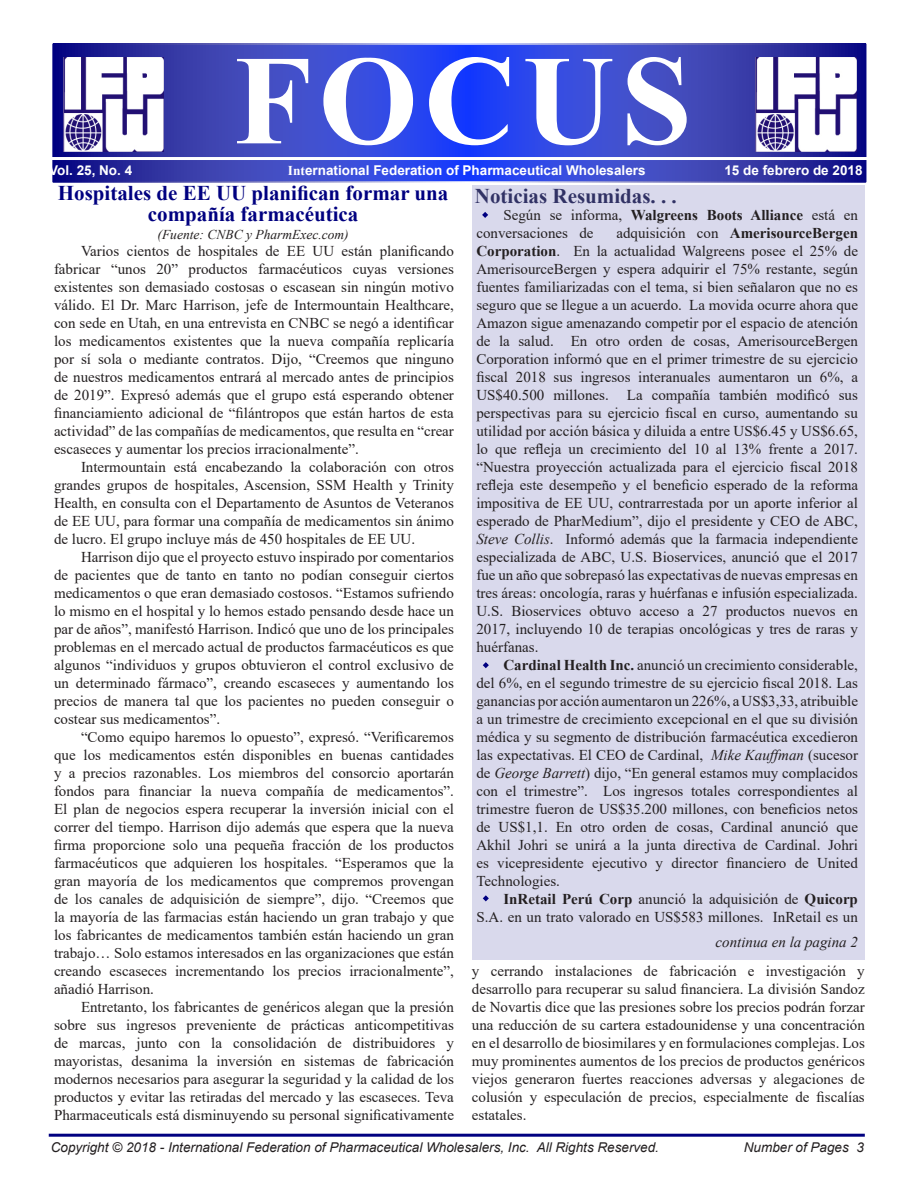
<style>
.page{position:relative;width:918px;height:1188px;background:#fff}
.page>*{position:absolute;margin:0;border:0;box-sizing:border-box;transform-origin:0 0}
.t1{font:700 127.5px "Times New Roman";letter-spacing:.05em;color:#fff}
.t2{font:700 21px/21px "Times New Roman";color:#000080;text-align:center}
.t3{font:700 21px "Times New Roman";color:#313265}
.t4{font:15px/18px "Times New Roman";color:#231f20;text-align:justify}
.t5{font:italic 15px "Times New Roman";color:#231f20}
.t6{font:italic 13.5px "Arial";color:#231f20}
.Source{font:700 13.5px "Arial";color:#fff}
.t7{font:italic 13.5px "Times New Roman";color:#231f20}
.s1{font-family:"Times New Roman"}
.s2{font-weight:700}
.s3{font-style:italic}
</style>
<div class="page">
<div style="left:472px;top:186px;width:393px;height:774px;background:#d9d9ec"></div>
<hr style="left:49px;top:1134px;width:816px;height:3px;background:#000080">
<svg style="left:55px;top:46px;width:808px;height:134px;background:#3343c9"></svg>
<hr style="left:9px;top:157px;width:859px;height:3px;background:#fff">
<svg style="left:482px;top:212px;width:6px;height:6px"></svg>
<svg style="left:482px;top:662px;width:7px;height:7px"></svg>
<img style="left:64px;top:57px;width:100px;height:95px">
<img style="left:755px;top:57px;width:101px;height:95px">
<svg style="left:482px;top:895px;width:7px;height:7px"></svg>
<p class="t1" style="left:234px;top:9px;width:459px">FOCUS</p>
<p class="Source" style="left:49px;top:161px;width:85px">Vol. 25, No. 4</p>
<p class="Source" style="left:288px;top:161px;width:359px"><span class="s1">Int</span>ernational Federation of Pharmaceutical Wholesalers</p>
<p class="Source" style="left:724px;top:161px;width:140px">15 de febrero de 2018</p>
<p class="t2" style="left:58px;top:182px;width:392px">Hospitales de EE UU planifican formar una compañía farmacéutica</p>
<p class="t7" style="left:158px;top:225px;width:193px">(Fuente: CNBC y PharmExec.com)</p>
<p class="t4" style="left:54px;top:242px;width:402px;text-indent:27px">Varios cientos de hospitales de EE UU están planificando fabricar “unos 20” productos farmacéuticos cuyas versiones existentes son demasiado costosas o escasean sin ningún motivo válido. El Dr. Marc Harrison, jefe de Intermountain Healthcare, con sede en Utah, en una entrevista en CNBC se negó a identificar los medicamentos existentes que la nueva compañía replicaría por sí sola o mediante contratos. Dijo, “Creemos que ninguno de nuestros medicamentos entrará al mercado antes de principios de 2019”. Expresó además que el grupo está esperando obtener financiamiento adicional de “filántropos que están hartos de esta actividad” de las compañías de medicamentos, que resulta en “crear escaseces y aumentar los precios irracionalmente”.</p>
<p class="t4" style="left:54px;top:458px;width:401px;text-indent:27px">Intermountain está encabezando la colaboración con otros grandes grupos de hospitales, Ascension, SSM Health y Trinity Health, en consulta con el Departamento de Asuntos de Veteranos de EE UU, para formar una compañía de medicamentos sin ánimo de lucro. El grupo incluye más de 450 hospitales de EE UU.</p>
<p class="t4" style="left:54px;top:548px;width:402px;text-indent:27px">Harrison dijo que el proyecto estuvo inspirado por comentarios de pacientes que de tanto en tanto no podían conseguir ciertos medicamentos o que eran demasiado costosos. “Estamos sufriendo lo mismo en el hospital y lo hemos estado pensando desde hace un par de años”, manifestó Harrison. Indicó que uno de los principales problemas en el mercado actual de productos farmacéuticos es que algunos “individuos y grupos obtuvieron el control exclusivo de un determinado fármaco”, creando escaseces y aumentando los precios de manera tal que los pacientes no pueden conseguir o costear sus medicamentos”.</p>
<p class="t4" style="left:54px;top:728px;width:402px;text-indent:27px">“Como equipo haremos lo opuesto”, expresó. “Verificaremos que los medicamentos estén disponibles en buenas cantidades y a precios razonables. Los miembros del consorcio aportarán fondos para financiar la nueva compañía de medicamentos”.<br>El plan de negocios espera recuperar la inversión inicial con el correr del tiempo. Harrison dijo además que espera que la nueva firma proporcione solo una pequeña fracción de los productos farmacéuticos que adquieren los hospitales. “Esperamos que la gran mayoría de los medicamentos que compremos provengan de los canales de adquisición de siempre”, dijo. “Creemos que la mayoría de las farmacias están haciendo un gran trabajo y que los fabricantes de medicamentos también están haciendo un gran trabajo… Solo estamos interesados en las organizaciones que están creando escaseces incrementando los precios irracionalmente”, añadió Harrison.</p>
<p class="t4" style="left:54px;top:998px;width:402px;text-indent:27px">Entretanto, los fabricantes de genéricos alegan que la presión sobre sus ingresos preveniente de prácticas anticompetitivas de marcas, junto con la consolidación de distribuidores y mayoristas, desanima la inversión en sistemas de fabricación modernos necesarios para asegurar la seguridad y la calidad de los productos y evitar las retiradas del mercado y las escaseces. Teva Pharmaceuticals está disminuyendo su personal significativamente</p>
<p class="t3" style="left:475px;top:181px;width:203px">Noticias Resumidas. . .</p>
<p class="t4" style="left:476px;top:206px;width:383px;text-indent:27px">Según se informa, <span class="s2">Walgreens Boots Alliance</span> está en conversaciones de</p>
<p class="t4" style="left:476px;top:224px;width:383px;text-indent:140px">adquisición con <span class="s2">AmerisourceBergen Corporation</span>. En la actualidad Walgreens posee el 25% de AmerisourceBergen y espera adquirir el 75% restante, según fuentes familiarizadas con el tema, si bien señalaron que no es seguro que se llegue a un acuerdo. La movida ocurre ahora que Amazon sigue amenazando competir por el espacio de atención de la salud. En otro orden de cosas, AmerisourceBergen Corporation informó que en el primer trimestre de su ejercicio fiscal 2018 sus ingresos interanuales aumentaron un 6%, a US$40.500 millones. La compañía también modificó sus perspectivas para su ejercicio fiscal en curso, aumentando su utilidad por acción básica y diluida a entre US$6.45 y US$6.65, lo que refleja un crecimiento del 10 al 13% frente a 2017. “Nuestra proyección actualizada para el ejercicio fiscal 2018 refleja este desempeño y el beneficio esperado de la reforma impositiva de EE UU, contrarrestada por un aporte inferior al esperado de PharMedium”, dijo el presidente y CEO de ABC, <span class="s3">Steve Collis</span>. Informó además que la farmacia independiente especializada de ABC, U.S. Bioservices, anunció que el 2017 fue un año que sobrepasó las expectativas de nuevas empresas en tres áreas: oncología, raras y huérfanas e infusión especializada.<br>U.S. Bioservices obtuvo acceso a 27 productos nuevos en 2017, incluyendo 10 de terapias oncológicas y tres de raras y huérfanas.</p>
<p class="t4" style="left:476px;top:656px;width:383px;text-indent:27px"><span class="s2">Cardinal Health Inc.</span> anunció un crecimiento considerable, del 6%, en el segundo trimestre de su ejercicio fiscal 2018. Las ganancias por acción aumentaron un 226%, a US$3,33, atribuible a un trimestre de crecimiento excepcional en el que su división médica y su segmento de distribución farmacéutica excedieron las expectativas. El CEO de Cardinal, <span class="s3">Mike Kauffman</span> (sucesor de <span class="s3">George Barrett</span>) dijo, “En general estamos muy complacidos con el trimestre”. Los ingresos totales correspondientes al trimestre fueron de US$35.200 millones, con beneficios netos de US$1,1. En otro orden de cosas, Cardinal anunció que Akhil Johri se unirá a la junta directiva de Cardinal. Johri es vicepresidente ejecutivo y director financiero de United Technologies.</p>
<p class="t4" style="left:476px;top:890px;width:383px;text-align:right"><span class="s2">InRetail Perú Corp</span> anunció la adquisición de <span class="s2">Quicorp<br></span>S.A. en un trato valorado en US$583 millones. InRetail es un</p>
<p class="t5" style="left:716px;top:931px;width:144px">continua en la pagina 2</p>
<p class="t4" style="left:472px;top:961px;width:394px">y cerrando instalaciones de fabricación e investigación y desarrollo para recuperar su salud financiera. La división Sandoz de Novartis dice que las presiones sobre los precios podrán forzar una reducción de su cartera estadounidense y una concentración en el desarrollo de biosimilares y en formulaciones complejas. Los muy prominentes aumentos de los precios de productos genéricos viejos generaron fuertes reacciones adversas y alegaciones de colusión y especulación de precios, especialmente de fiscalías estatales.</p>
<p class="t6" style="left:51px;top:1138px;width:610px">Copyright © 2018 - International Federation of Pharmaceutical Wholesalers, Inc. All Rights Reserved.</p>
<p class="t6" style="left:744px;top:1138px;width:122px">Number of Pages 3</p>
</div>
